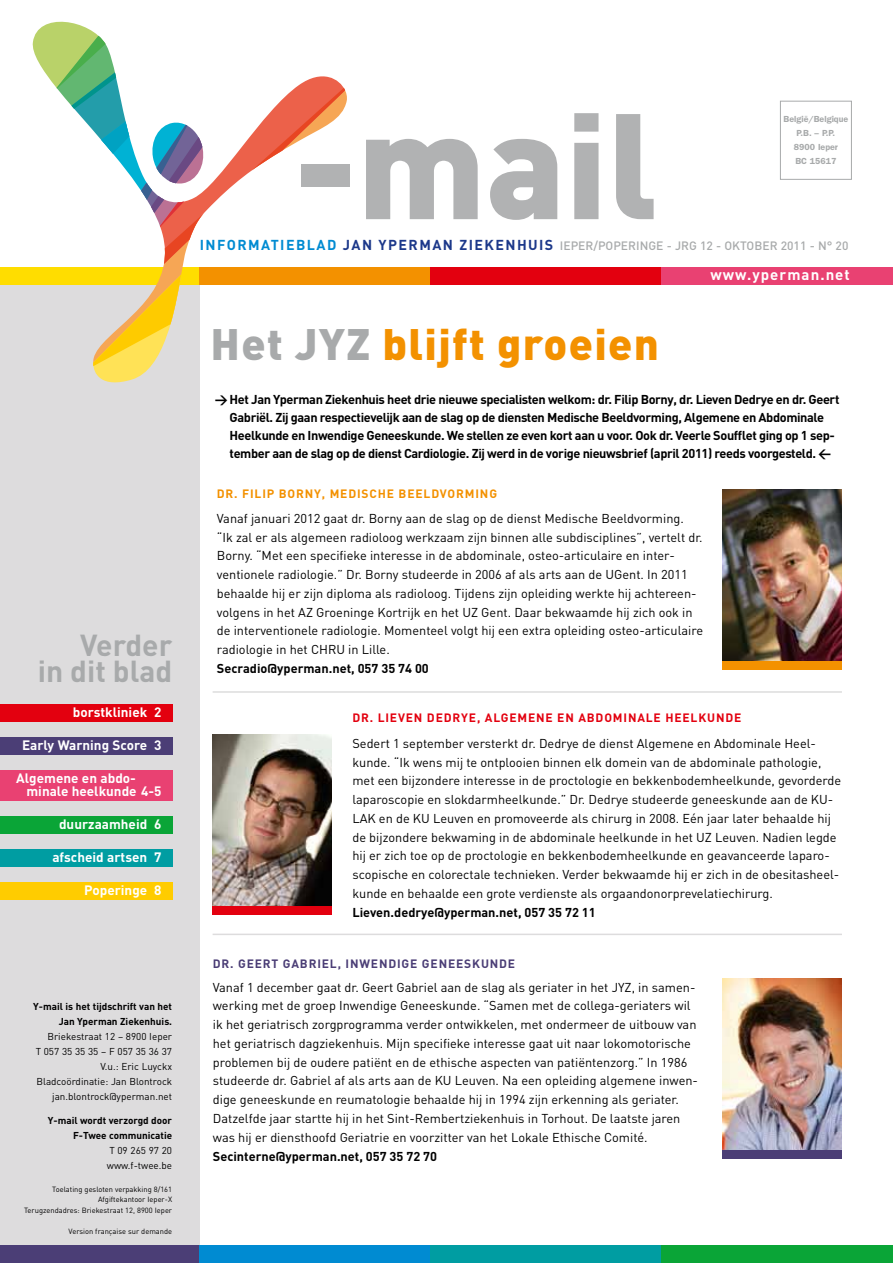
<style>
.page{position:relative;width:893px;height:1263px;background:#fff}
.page>*{position:absolute;margin:0;border:0;box-sizing:border-box;transform-origin:0 0}
.t1{font:900 147.6px "DIN";color:#b1b2b3}
.t2{font:900 43.5px "DIN";letter-spacing:.03em;color:#f39100}
.t3{font:700 30px/25.5px "DIN";color:#a8aaab;text-align:right}
.t4{font:700 15px "DIN";letter-spacing:.07em;color:#fff}
.t5{font:700 13.5px/13.5px "DIN";color:#fff}
.t6{font:12.75px/18.8px "DIN";color:#000}
.t7{font:700 12.75px/18px "DIN";letter-spacing:-.03em;color:#000}
.t8{font:700 12.75px "DIN";color:#000}
.t9{font:500 12px "DIN";color:#a8aaab}
.t10{font:700 12px "DIN";letter-spacing:.075em;color:#e3000f}
.t11{font:700 12px "DIN";letter-spacing:.07em;color:#4b3e76}
.t12{font:700 12px "DIN";letter-spacing:.07em;color:#f39100}
.t13{font:9.9px/15px "DIN";color:#000;text-align:right}
.t14{font:700 9.9px/15px "DIN";color:#000;text-align:right}
.t15{font:600 8.85px/14px "ITC Franklin Gothic Std";color:#a8aaab;text-align:center}
.t16{font:7.5px/10.5px "DIN";color:#000;text-align:right}
.s1{font-weight:700;font-size:14.25px;color:#008bd2}
.s2{font-weight:700;font-size:14.25px;color:#1c388a}
.s3{color:#a8aaab}
</style>
<div class="page">
<div style="left:0;top:276px;width:200px;height:987px;background:#dddcdd"></div>
<div style="left:780px;top:101px;width:72px;height:79px;border:1px solid #a8aaab"></div>
<div style="left:0;top:268px;width:200px;height:17px;background:#fd0"></div>
<div style="left:0;top:704px;width:172px;height:17px;background:#e3000f"></div>
<div style="left:0;top:737px;width:172px;height:17px;background:#4b3e76"></div>
<div style="left:0;top:770px;width:172px;height:31px;background:#e94172"></div>
<div style="left:0;top:817px;width:172px;height:17px;background:#0aa537"></div>
<div style="left:0;top:850px;width:172px;height:17px;background:#009da2"></div>
<div style="left:0;top:883px;width:172px;height:17px;background:#fc0"></div>
<div style="left:200px;top:268px;width:231px;height:17px;background:#f39100"></div>
<div style="left:431px;top:268px;width:231px;height:17px;background:#e3000f"></div>
<div style="left:662px;top:268px;width:231px;height:17px;background:#e94172"></div>
<div style="left:0;top:1246px;width:200px;height:17px;background:#4b3e76"></div>
<div style="left:200px;top:1246px;width:231px;height:17px;background:#008bd2"></div>
<div style="left:431px;top:1246px;width:231px;height:17px;background:#009da2"></div>
<div style="left:662px;top:1246px;width:231px;height:17px;background:#0aa537"></div>
<svg style="left:31px;top:21px;width:316px;height:362px"></svg>
<img style="left:723px;top:978px;width:119px;height:172px">
<div style="left:723px;top:1150px;width:119px;height:9px;background:#4b3e76"></div>
<hr style="left:213px;top:934px;width:629px;height:1px;background:#dddcdd">
<hr style="left:213px;top:691px;width:629px;height:2px;background:#dddcdd">
<img style="left:723px;top:489px;width:119px;height:173px">
<div style="left:723px;top:662px;width:119px;height:8px;background:#f39100"></div>
<img style="left:213px;top:734px;width:119px;height:172px">
<div style="left:213px;top:906px;width:119px;height:9px;background:#e3000f"></div>
<h3 class="t3" style="left:38px;top:631px;width:136px">Verder<br>in dit blad</h3>
<p class="t5" style="left:73px;top:704px;width:90px">borstkliniek 2</p>
<p class="t5" style="left:-8px;top:737px;width:20px">E</p>
<p class="t5" style="left:30px;top:737px;width:133px">arly Warning Score 3</p>
<p class="t5" style="left:26px;top:770px;width:137px;text-indent:-34px">Algemene en abdo&shy;minale heelkunde 4-5</p>
<p class="t5" style="left:59px;top:817px;width:104px">duurzaamheid 6</p>
<p class="t5" style="left:52px;top:850px;width:111px">afscheid artsen 7</p>
<p class="t5" style="left:84px;top:883px;width:79px">Poperinge 8</p>
<p class="t14" style="left:33px;top:998px;width:140px">Y-mail is het tijdschrift van het<br>Jan Yperman Ziekenhuis.</p>
<p class="t13" style="left:36px;top:1028px;width:138px">Briekestraat 12 – 8900 Ieper<br>T 057 35 35 35 – F 057 35 36 37<br>V.u.: Eric Luyckx<br>Bladcoördinatie: Jan Blontrock jan.blontrock@yperman.net</p>
<p class="t14" style="left:48px;top:1112px;width:126px">Y-mail wordt verzorgd door<br>F-Twee communicatie</p>
<p class="t13" style="left:107px;top:1142px;width:67px;text-align:left">T 09 265 97 20 www.f-twee.be</p>
<p class="t16" style="left:24px;top:1184px;width:150px">Toelating gesloten verpakking 8/161<br>Afgiftekantoor Ieper-X<br>Terugzendadres: Briekestraat 12, 8900 Ieper</p>
<p class="t16" style="left:69px;top:1226px;width:105px">Version française sur demande</p>
<h1 class="t1" style="left:294px;top:67px;width:365px">-mail</h1>
<p class="t15" style="left:783px;top:112px;width:66px">België/Belgique<br>P.B. – P.P.<br>8900 Ieper<br>BC 15617</p>
<p class="t9" style="left:200px;top:238px;width:650px"><span class="s1">informatieblad</span> <span class="s2">Jan Yperman ziekenhuis</span> IEPER/POPERINGE - JRG 12 - OKTOBER 2011 - N° 20</p>
<h2 class="t2" style="left:210px;top:316px;width:450px"><span class="s3">Het JYZ</span> blijft groeien</h2>
<p class="t4" style="left:710px;top:265px;width:141px">www.yperman.net</p>
<p class="t7" style="left:230px;top:390px;width:611px;text-indent:-15px">&gt; Het Jan Yperman Ziekenhuis heet drie nieuwe specialisten welkom: dr. Filip Borny, dr. Lieven Dedrye en dr. Geert Gabriël. Zij gaan respectievelijk aan de slag op de diensten Medische Beeldvorming, Algemene en Abdominale Heelkunde en I nwendige Geneeskunde. We stellen ze even kort aan u voor. Ook dr. Veerle Soufflet ging op 1 sep&shy;tember aan de slag op de dienst Cardiologie. Zij werd in de vorige nieuwsbrief (april 2011) reeds voorgesteld. &lt;</p>
<p class="t12" style="left:217px;top:486px;width:282px">Dr. Filip Borny, M edische Beeldvorming</p>
<p class="t6" style="left:217px;top:509px;width:488px">Vanaf januari 2012 gaat dr. Borny aan de slag op de dienst Medische Beeldvorming.<br>“Ik zal er als algemeen radioloog werkzaam zijn binnen alle subdisciplines”, vertelt dr.<br>Borny. “Met een specifieke interesse in de abdominale, osteo-articulaire en inter&shy;ventionele radiologie.” Dr. Borny studeerde in 2006 af als arts aan de UGent. In 2011 behaalde hij er zijn diploma als radioloog. Tijdens zijn opleiding werkte hij achtereen&shy;volgens in het AZ Groeninge Kortrijk en het UZ Gent. Daar bekwaamde hij zich ook in de interventionele radiologie. Momenteel volgt hij een extra opleiding osteo-articulaire radiologie in het CHRU in Lille.</p>
<p class="t8" style="left:217px;top:660px;width:213px">Secradio@yperman.net, 057 35 74 00</p>
<p class="t10" style="left:352px;top:710px;width:390px">Dr. Lieven Dedrye, Algemene en Abdominale H eelkunde</p>
<p class="t6" style="left:352px;top:734px;width:490px">Sedert 1 september versterkt dr. Dedrye de dienst Algemene en Abdominale Heel&shy;kunde. “Ik wens mij te ontplooien binnen elk domein van de abdominale pathologie, met een bijzondere interesse in de proctologie en bekkenbodemheelkunde, gevorderde laparoscopie en slokdarmheelkunde.” Dr. Dedrye studeerde geneeskunde aan de KU-LAK en de KU Leuven en promoveerde als chirurg in 2008. Eén jaar later behaalde hij de bijzondere bekwaming in de abdominale heelkunde in het UZ Leuven. Nadien legde hij er zich toe op de proctologie en bekkenbodemheelkunde en geavanceerde laparo&shy;scopische en colorectale technieken. Verder bekwaamde hij er zich in de obesitasheel&shy;kunde en behaalde een grote verdienste als orgaandonorprevelatiechirurg.</p>
<p class="t8" style="left:352px;top:904px;width:245px">Lieven.dedrye@yperman.net, 057 35 72 11</p>
<p class="t11" style="left:213px;top:955px;width:304px">Dr. Geert Gabriel, I nwendige Geneeskunde</p>
<p class="t6" style="left:213px;top:977px;width:487px">Vanaf 1 december gaat dr. Geert Gabriel aan de slag als geriater in het JYZ, in samen&shy;werking met de groep Inwendige Geneeskunde. “Samen met de collega-geriaters wil ik het geriatrisch zorgprogramma verder ontwikkelen, met ondermeer de uitbouw van het geriatrisch dagziekenhuis. Mijn specifieke interesse gaat uit naar lokomotorische problemen bij de oudere patiënt en de ethische aspecten van patiëntenzorg.” In 1986 studeerde dr. Gabriel af als arts aan de KU Leuven. Na een opleiding algemene inwen&shy;dige geneeskunde en reumatologie behaalde hij in 1994 zijn erkenning als geriater.<br>Datzelfde jaar startte hij in het Sint-Rembertziekenhuis in Torhout. De laatste jaren was hij er diensthoofd Geriatrie en voorzitter van het Lokale Ethische Comité.</p>
<p class="t8" style="left:213px;top:1147px;width:226px">Secinterne@yperman.net, 057 35 72 70</p>
</div>
